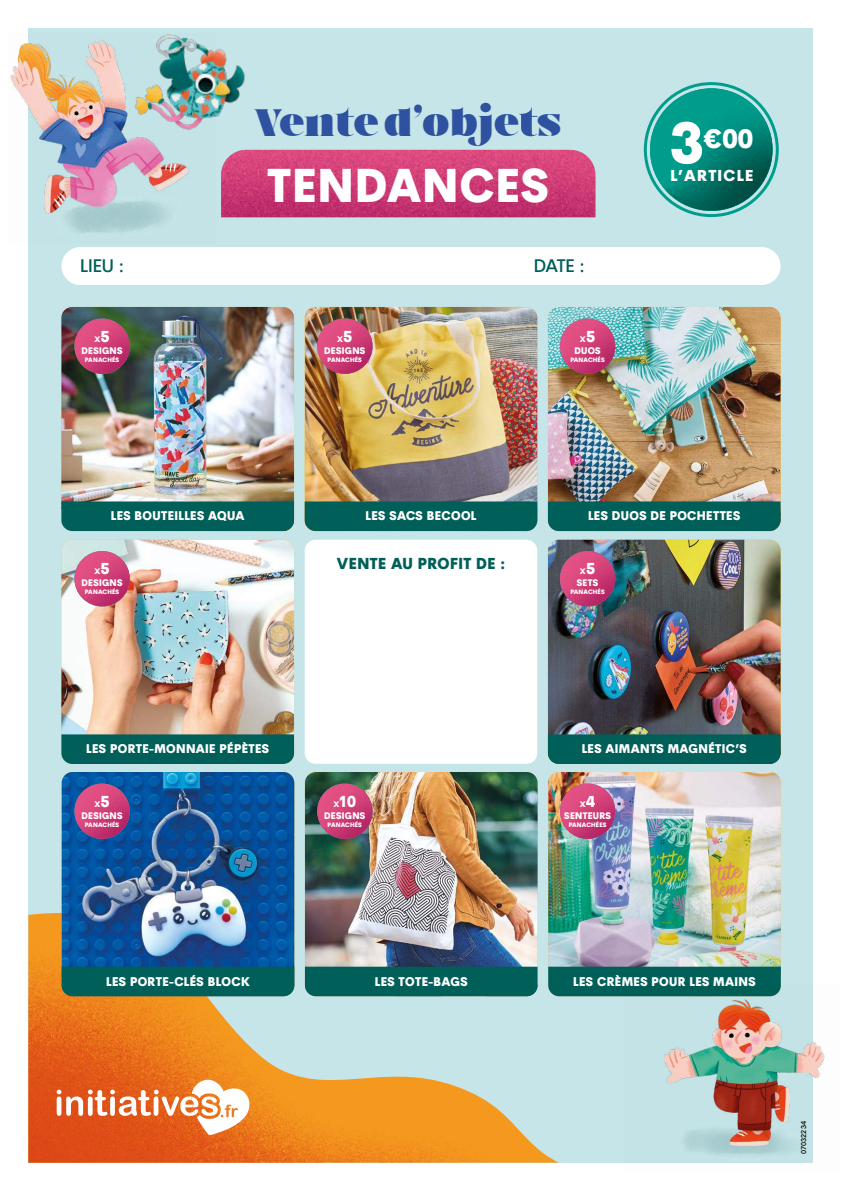
<style>
.page{position:relative;width:842px;height:1191px;background:#fff}
.page>*{position:absolute;margin:0;border:0;box-sizing:border-box;transform-origin:0 0}
.t1{font:800 46.1px "Cerebri Sans Pro";letter-spacing:.03em;color:#fff}
.t2{font:38px "Magrit";letter-spacing:-.01em;color:#2f52a0;scale:.94 1}
.t3{font:800 25.9px "Cerebri Sans Pro";color:#fff}
.t4{font:500 18.1px "Cerebri Sans Pro";color:#005f58}
.t5{font:800 15.4px "Cerebri Sans Pro";letter-spacing:.03em;color:#005f58}
.t6{font:800 15.4px "Cerebri Sans Pro";letter-spacing:.08em;color:#fff}
.t7{font:800 12.3px "Cerebri Sans Pro";letter-spacing:.03em;color:#fff}
.t8{font:800 9.3px "Cerebri Sans Pro";letter-spacing:.03em;color:#fff}
.t9{font:800 7.8px "Cerebri Sans Pro";color:#fff}
.t10{font:500 7px "Cerebri Sans Pro";color:#000}
.t11{font:800 6.2px "Cerebri Sans Pro";letter-spacing:.03em;color:#fff}
.s1{font-size:15.4px}
.s2{font-size:56.8px}
.s3{font-size:7.8px}
</style>
<div class="page">
<div style="left:28px;top:28px;width:785px;height:1134px;background:#c6e5e8"></div>
<svg style="left:28px;top:911px;width:596px;height:251px"></svg>
<svg style="left:335px;top:107px;width:19px;height:29px"></svg>
<svg style="left:519px;top:107px;width:18px;height:29px"></svg>
<img style="left:61px;top:307px;width:233px;height:194px">
<img style="left:548px;top:307px;width:232px;height:194px">
<img style="left:305px;top:307px;width:232px;height:194px">
<img style="left:61px;top:540px;width:233px;height:194px">
<img style="left:62px;top:772px;width:232px;height:194px">
<img style="left:548px;top:540px;width:232px;height:194px">
<img style="left:548px;top:772px;width:233px;height:194px">
<img style="left:305px;top:772px;width:233px;height:194px">
<div style="left:61px;top:501px;width:233px;height:30px;background:#005f58"></div>
<div style="left:548px;top:501px;width:232px;height:30px;background:#005f58"></div>
<div style="left:305px;top:501px;width:232px;height:30px;background:#005f58"></div>
<svg style="left:221px;top:150px;width:374px;height:67px;background:#cd3d76"></svg>
<div style="left:61px;top:734px;width:233px;height:30px;background:#005f58"></div>
<div style="left:62px;top:966px;width:232px;height:30px;background:#005f58"></div>
<div style="left:548px;top:734px;width:232px;height:30px;background:#005f58"></div>
<div style="left:548px;top:966px;width:233px;height:30px;background:#005f58"></div>
<div style="left:305px;top:966px;width:233px;height:30px;background:#005f58"></div>
<img style="left:10px;top:40px;width:179px;height:194px">
<img style="left:624px;top:985px;width:201px;height:178px">
<svg style="left:650px;top:88px;width:122px;height:123px"></svg>
<div style="left:644px;top:82px;width:135px;height:135px;border:3px solid #009d8d;border-radius:50%"></div>
<svg style="left:650px;top:88px;width:122px;height:123px;background:#008678"></svg>
<div style="left:61px;top:247px;width:719px;height:38px;background:#fff;border-radius:19px"></div>
<div style="left:305px;top:540px;width:232px;height:224px;background:#fff;border-radius:11px"></div>
<svg style="left:57px;top:1078px;width:194px;height:57px;background:#eb8c5b"></svg>
<img style="left:123px;top:34px;width:122px;height:111px">
<svg style="left:74px;top:318px;width:56px;height:56px;background:#ac4269"></svg>
<svg style="left:317px;top:318px;width:55px;height:56px;background:#c64e72"></svg>
<svg style="left:560px;top:318px;width:55px;height:56px;background:#be577f"></svg>
<svg style="left:74px;top:551px;width:56px;height:55px;background:#d2608a"></svg>
<svg style="left:560px;top:551px;width:55px;height:55px;background:#b34776"></svg>
<svg style="left:74px;top:783px;width:56px;height:56px;background:#a14581"></svg>
<svg style="left:317px;top:783px;width:55px;height:56px;background:#b54b73"></svg>
<img style="left:560px;top:783px;width:55px;height:56px">
<h2 class="t2" style="left:255px;top:91px;width:327px">Ven e d’obje s</h2>
<h1 class="t1" style="left:267px;top:150px;width:283px">TENDANCES</h1>
<h3 class="t4" style="left:80px;top:253px;width:46px">LIEU :</h3>
<h3 class="t4" style="left:534px;top:253px;width:53px">DATE :</h3>
<p class="t9" style="left:94px;top:333px;width:17px">X<span class="s1">5</span></p>
<p class="t8" style="left:81px;top:343px;width:43px">DESIGNS</p>
<p class="t11" style="left:85px;top:354px;width:36px">PANACHÉS</p>
<p class="t9" style="left:337px;top:333px;width:17px">X<span class="s1">5</span></p>
<p class="t8" style="left:324px;top:343px;width:43px">DESIGNS</p>
<p class="t11" style="left:328px;top:354px;width:36px">PANACHÉS</p>
<p class="t9" style="left:580px;top:333px;width:17px">X<span class="s1">5</span></p>
<p class="t8" style="left:574px;top:343px;width:28px">DUOS</p>
<p class="t11" style="left:570px;top:354px;width:36px">PANACHÉS</p>
<h3 class="t3" style="left:669px;top:119px;width:86px"><span class="s2">3</span>€00</h3>
<p class="t6" style="left:671px;top:163px;width:84px">L’ARTICLE</p>
<p class="t7" style="left:111px;top:506px;width:135px">LES BOUTEILLES AQUA</p>
<p class="t7" style="left:365px;top:506px;width:112px">LES SACS BECOOL</p>
<p class="t7" style="left:588px;top:506px;width:154px">LES DUOS DE POCHETTES</p>
<p class="t9" style="left:94px;top:565px;width:17px">X<span class="s1">5</span></p>
<p class="t8" style="left:81px;top:575px;width:43px">DESIGNS</p>
<p class="t11" style="left:85px;top:587px;width:36px">PANACHÉS</p>
<p class="t5" style="left:337px;top:552px;width:170px">VENTE AU PROFIT DE :</p>
<p class="t9" style="left:580px;top:565px;width:17px">X<span class="s1">5</span></p>
<p class="t8" style="left:577px;top:575px;width:23px">SETS</p>
<p class="t11" style="left:570px;top:587px;width:36px">PANACHÉS</p>
<p class="t7" style="left:86px;top:739px;width:184px">LES PORTE-MONNAIE PÉPÈTES</p>
<p class="t9" style="left:94px;top:798px;width:17px">X<span class="s1">5</span></p>
<p class="t8" style="left:81px;top:808px;width:43px">DESIGNS</p>
<p class="t11" style="left:85px;top:819px;width:36px">PANACHÉS</p>
<p class="t6" style="left:333px;top:789px;width:24px"><span class="s3">X</span>10</p>
<p class="t8" style="left:324px;top:808px;width:43px">DESIGNS</p>
<p class="t11" style="left:328px;top:819px;width:36px">PANACHÉS</p>
<p class="t7" style="left:582px;top:739px;width:167px">LES AIMANTS MAGNÉTIC’S</p>
<p class="t9" style="left:580px;top:798px;width:17px">X<span class="s1">4</span></p>
<p class="t8" style="left:564px;top:808px;width:48px">SENTEURS</p>
<p class="t11" style="left:569px;top:819px;width:39px">PANACHÉES</p>
<p class="t7" style="left:106px;top:972px;width:145px">LES PORTE-CLÉS BLOCK</p>
<p class="t7" style="left:375px;top:972px;width:94px">LES TOTE-BAGS</p>
<p class="t7" style="left:573px;top:972px;width:184px">LES CRÈMES POUR LES MAINS</p>
<p class="t10" style="left:799px;top:1154px;width:34px;rotate:-90deg">07032234</p>
</div>
